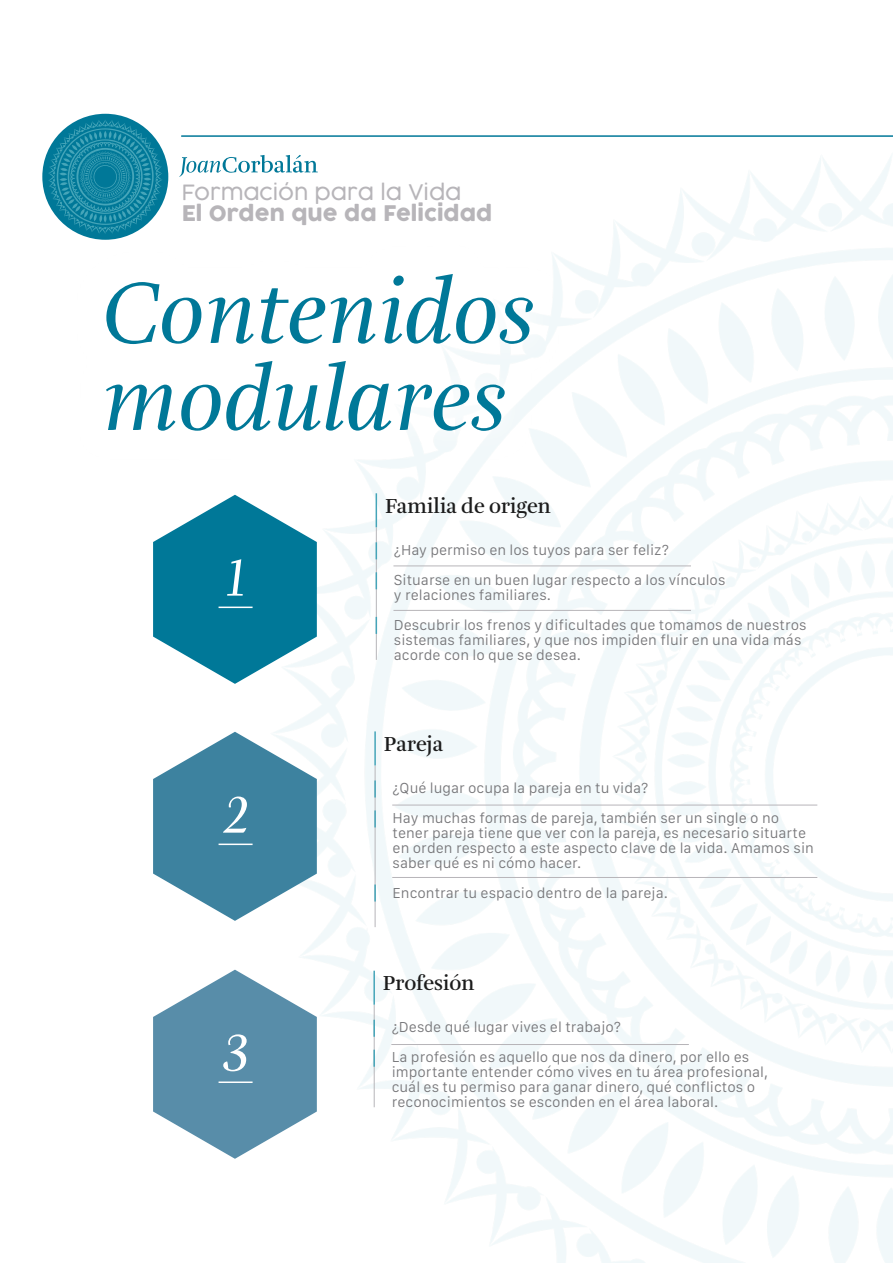
<style>
.page{position:relative;width:893px;height:1263px;background:#fff}
.page>*{position:absolute;margin:0;border:0;box-sizing:border-box;transform-origin:0 0}
.t1{font:italic 90px/87px "Amalia";color:#007898}
.t2{font:italic 54px "Amalia";color:#fff}
.t3{font:600 21px "Amalia";color:#1c1c1c}
.t4{font:21px "Cocogoose";color:#b7b5b9}
.t5{font:300 21px "Cocogoose";color:#b7b5b9}
.t6{font:300 15px/15px "SF Compact Text";color:#77777a}
</style>
<div class="page">
<svg style="left:153px;top:970px;width:164px;height:189px"></svg>
<svg style="left:153px;top:732px;width:164px;height:189px"></svg>
<svg style="left:153px;top:495px;width:164px;height:189px"></svg>
<hr style="left:376px;top:527px;width:1px;height:133px;background:#b7b5b9">
<hr style="left:393px;top:566px;width:298px;height:1px;background:#b7b5b9">
<hr style="left:393px;top:610px;width:298px;height:1px;background:#b7b5b9">
<hr style="left:392px;top:805px;width:425px;height:1px;background:#b7b5b9">
<hr style="left:392px;top:877px;width:425px;height:1px;background:#b7b5b9">
<hr style="left:391px;top:1044px;width:298px;height:1px;background:#b7b5b9">
<hr style="left:375px;top:765px;width:1px;height:162px;background:#b7b5b9">
<hr style="left:374px;top:1005px;width:1px;height:102px;background:#b7b5b9">
<svg style="left:376px;top:542px;width:1px;height:17px"></svg>
<svg style="left:374px;top:780px;width:2px;height:17px"></svg>
<svg style="left:373px;top:1020px;width:2px;height:17px"></svg>
<svg style="left:376px;top:572px;width:1px;height:17px"></svg>
<svg style="left:374px;top:810px;width:2px;height:17px"></svg>
<svg style="left:373px;top:1050px;width:2px;height:17px"></svg>
<svg style="left:376px;top:617px;width:1px;height:17px"></svg>
<svg style="left:374px;top:884px;width:2px;height:17px"></svg>
<hr style="left:376px;top:493px;width:1px;height:34px;background:#45a5b9">
<hr style="left:374px;top:731px;width:2px;height:34px;background:#45a5b9">
<hr style="left:373px;top:971px;width:2px;height:34px;background:#45a5b9">
<svg style="left:179px;top:155px;width:139px;height:22px"></svg>
<hr style="left:182px;top:135px;width:711px;height:2px;background:#007898">
<div style="left:42px;top:114px;width:126px;height:126px;background:#007898;border-radius:50%"></div>
<svg style="left:48px;top:120px;width:115px;height:114px"></svg>
<hr style="left:219px;top:607px;width:34px;height:1px;background:#fff">
<hr style="left:219px;top:843px;width:34px;height:2px;background:#fff">
<hr style="left:219px;top:1081px;width:34px;height:2px;background:#fff">
<h3 class="t5" style="left:182px;top:182px;width:281px">Formación para la Vida</h3>
<h3 class="t4" style="left:182px;top:204px;width:312px">El Orden que da Felicidad</h3>
<h1 class="t1" style="left:102px;top:275px;width:432px">Contenidos modulares</h1>
<h2 class="t2" style="left:219px;top:554px;width:34px">1</h2>
<h2 class="t2" style="left:219px;top:791px;width:34px">2</h2>
<h2 class="t2" style="left:219px;top:1029px;width:34px">3</h2>
<h3 class="t3" style="left:385px;top:496px;width:167px">Familia de origen</h3>
<p class="t6" style="left:394px;top:534px;width:333px;line-height:30px">¿Hay permiso en los tuyos para ser feliz?<br>Situarse en un buen lugar respecto a los vínculos</p>
<p class="t6" style="left:394px;top:579px;width:414px;line-height:30px">y relaciones familiares.<br>Descubrir los frenos y dificultades que tomamos de nuestros</p>
<p class="t6" style="left:394px;top:632px;width:409px">sistemas familiares, y que nos impiden fluir en una vida más acorde con lo que se desea.</p>
<h3 class="t3" style="left:384px;top:735px;width:61px">Pareja</h3>
<p class="t6" style="left:393px;top:773px;width:388px;line-height:30px">¿Qué lugar ocupa la pareja en tu vida?<br>Hay muchas formas de pareja, también ser un single o no</p>
<p class="t6" style="left:393px;top:825px;width:423px">tener pareja tiene que ver con la pareja, es necesario situarte en orden respecto a este aspecto clave de la vida. Amamos sin saber qué es ni cómo hacer.</p>
<p class="t6" style="left:393px;top:885px;width:277px">Encontrar tu espacio dentro de la pareja.</p>
<h3 class="t3" style="left:383px;top:974px;width:93px">Profesión</h3>
<p class="t6" style="left:392px;top:1012px;width:359px;line-height:30px">¿Desde qué lugar vives el trabajo?<br>La profesión es aquello que nos da dinero, por ello es</p>
<p class="t6" style="left:392px;top:1064px;width:377px">importante entender cómo vives en tu área profesional, cuál es tu permiso para ganar dinero, qué conflictos o reconocimientos se esconden en el área laboral.</p>
</div>
